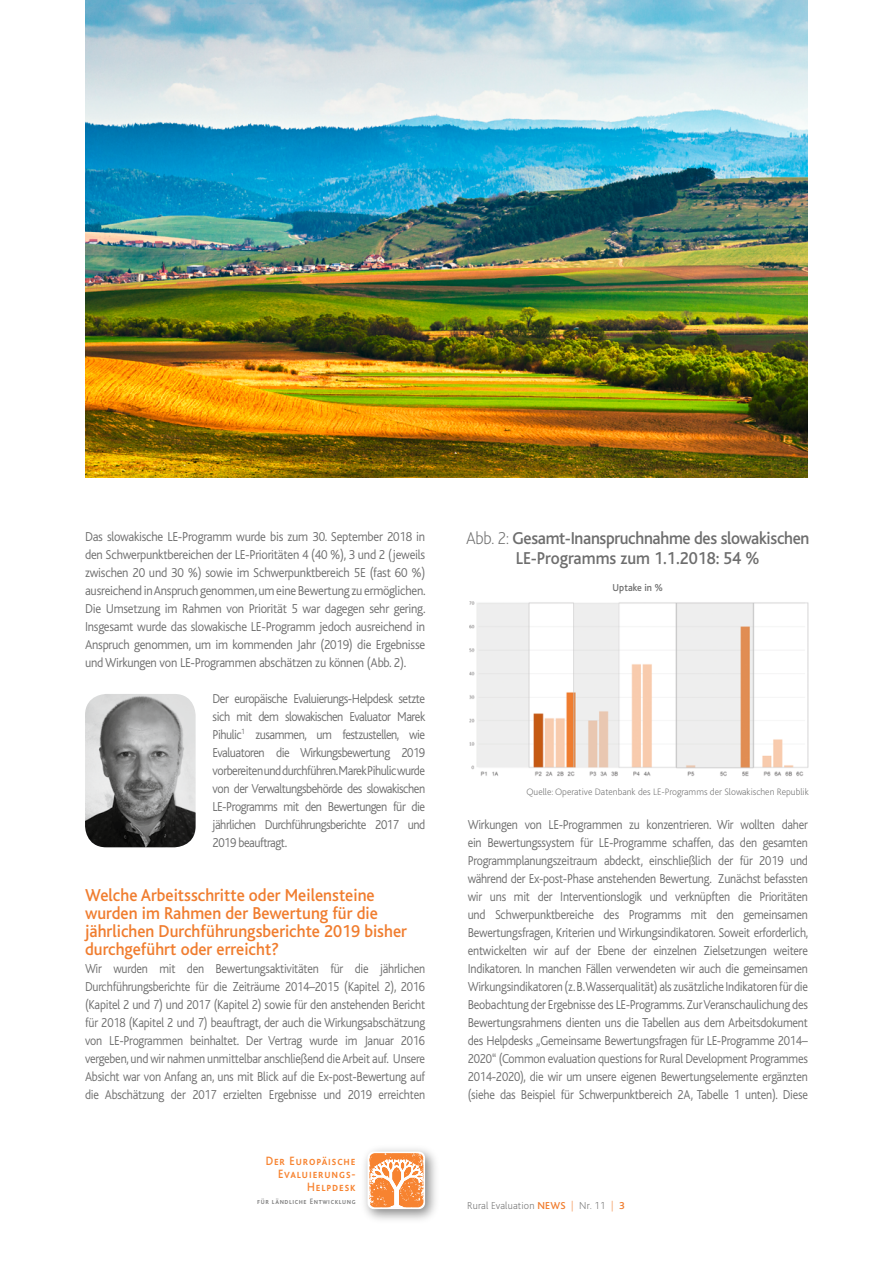
<style>
.page{position:relative;width:893px;height:1263px;background:#fff}
.page>*{position:absolute;margin:0;border:0;box-sizing:border-box;transform-origin:0 0}
.t1{font:500 18px/18px "Bliss";color:#f07d2f;scale:.94 1}
.t2{font:500 18px/19.5px "Bliss";letter-spacing:-.02em;color:#6e6e6e;text-align:center;scale:.94 1}
.t3{font:300 13.5px/18px "Bliss";letter-spacing:-.02em;color:#6e6e6e;text-align:justify;scale:.9 1}
.t4{font:300 13.5px/18px "Bliss";letter-spacing:-.02em;color:#6e6e6e;text-align:justify;scale:.93 1}
.t5{font:300 13.5px/18px "Bliss";letter-spacing:-.02em;color:#6e6e6e;text-align:justify;scale:.91 1}
.t6{font:500 12.6px/13.2px "Bliss Caps";letter-spacing:.08em;color:#f78330;text-align:right;scale:.9 1}
.t7{font:200 10.5px "Bliss";letter-spacing:.015em;color:#6e6e6e}
.t8{font:500 10.5px "Bliss";color:#6e6e6e;scale:.94 1}
.t9{font:200 9.75px "Bliss";color:#6e6e6e}
.t10{font:500 8.25px "Bliss Caps";letter-spacing:.08em;color:#818181;scale:.9 1}
.s1{font-weight:200}
.s2{font-weight:500;color:#f07d2f}
.s3{color:#f07d2f}
</style>
<div class="page">
<img style="left:364px;top:1148px;width:72px;height:72px">
<svg style="left:368px;top:1151px;width:57px;height:58px"></svg>
<svg style="left:369px;top:1153px;width:55px;height:54px"></svg>
<img style="left:85px;top:694px;width:111px;height:153px">
<img style="left:469px;top:601px;width:340px;height:175px">
<img style="left:85px;top:0;width:723px;height:477px">
<p class="t4" style="left:85px;top:527px;width:368px">Das slowakische LE-Programm wurde bis zum 30. September 2018 in den Schwerpunktbereichen der LE-Prioritäten 4 (40 %), 3 und 2 (jeweils zwischen 20 und 30 %) sowie im Schwerpunktbereich 5E (fast 60 %) ausreichend in Anspruch genommen, um eine Bewertung zu ermöglichen.<br>Die Umsetzung im Rahmen von Priorität 5 war dagegen sehr gering.<br>Insgesamt wurde das slowakische LE-Programm jedoch ausreichend in Anspruch genommen, um im kommenden Jahr (2019) die Ergebnisse und Wirkungen von LE-Programmen abschätzen zu können (Abb. 2).</p>
<p class="t5" style="left:213px;top:689px;width:235px">Der europäische Evaluierungs-Helpdesk setzte sich mit dem slowakischen Evaluator Marek Pihulic<sup>1</sup> zusammen, um festzustellen, wie Evaluatoren die Wirkungsbewertung 2019 vorbereiten und durchführen.Marek Pihulic wurde von der Verwaltungsbehörde des slowakischen LE-Programms mit den Bewertungen für die jährlichen Durchführungsberichte 2017 und 2019 beauftragt.</p>
<p class="t1" style="left:85px;top:886px;width:344px">Welche Arbeitsschritte oder Meilensteine wurden im Rahmen der Bewertung für die jährlichen Durchführungsberichte 2019 bisher durchgeführt oder erreicht?</p>
<p class="t3" style="left:85px;top:959px;width:379px">Wir wurden mit den Bewertungsaktivitäten für die jährlichen Durchführungsberichte für die Zeiträume 2014–2015 (Kapitel 2), 2016 (Kapitel 2 und 7) und 2017 (Kapitel 2) sowie für den anstehenden Bericht für 2018 (Kapitel 2 und 7) beauftragt, der auch die Wirkungsabschätzung von LE-Programmen beinhaltet. Der Vertrag wurde im Januar 2016 vergeben, und wir nahmen unmittelbar anschließend die Arbeit auf. Unsere Absicht war von Anfang an, uns mit Blick auf die Ex-post-Bewertung auf die Abschätzung der 2017 erzielten Ergebnisse und 2019 erreichten</p>
<p class="t2" style="left:466px;top:529px;width:367px"><span class="s1">Abb. 2:</span> Gesamt-Inanspruchnahme des slowakischen<br>LE-Programms zum 1.1.2018: 54 %</p>
<p class="t8" style="left:613px;top:582px;width:55px">Uptake in %</p>
<p class="t9" style="left:526px;top:786px;width:284px">Quelle: Operative Datenbank des LE-Programms der Slowakischen Republik</p>
<p class="t3" style="left:468px;top:816px;width:380px">Wirkungen von LE-Programmen zu konzentrieren. Wir wollten daher ein Bewertungssystem für LE-Programme schaffen, das den gesamten Programmplanungszeitraum abdeckt, einschließlich der für 2019 und während der Ex-post-Phase anstehenden Bewertung. Zunächst befassten wir uns mit der Interventionslogik und verknüpften die Prioritäten und Schwerpunktbereiche des Programms mit den gemeinsamen Bewertungsfragen, Kriterien und Wirkungsindikatoren. Soweit erforderlich, entwickelten wir auf der Ebene der einzelnen Zielsetzungen weitere Indikatoren. In manchen Fällen verwendeten wir auch die gemeinsamen Wirkungsindikatoren (z.B. Wasserqualität) als zusätzliche Indikatoren für die Beobachtung der Ergebnisse des LE-Programms. Zur Veranschaulichung des Bewertungsrahmens dienten uns die Tabellen aus dem Arbeitsdokument des Helpdesks „Gemeinsame Bewertungsfragen für LE-Programme 2014– 2020“ (Common evaluation questions for Rural Development Programmes 2014-2020), die wir um unsere eigenen Bewertungselemente ergänzten (siehe das Beispiel für Schwerpunktbereich 2A, Tabelle 1 unten). Diese</p>
<p class="t6" style="left:266px;top:1154px;width:101px">Der Europäische<br>Evaluierungs-<br>Helpdesk</p>
<p class="t10" style="left:257px;top:1197px;width:111px">für ländliche Entwicklung</p>
<p class="t7" style="left:467px;top:1200px;width:159px">Rural Evaluation <span class="s2">NEWS</span> <span class="s3">|</span> Nr. 11 <span class="s3">|</span> <span class="s2">3</span></p>
</div>
